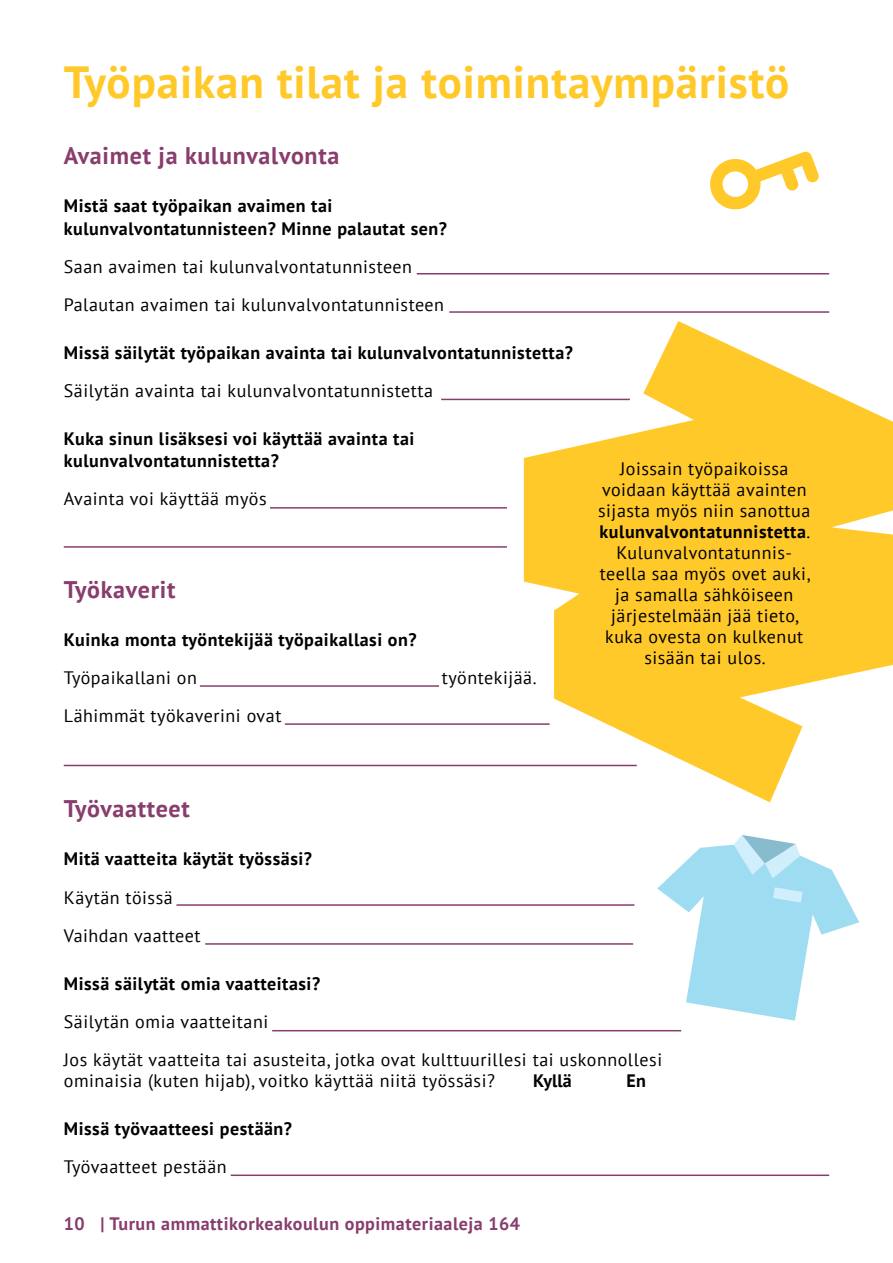
<style>
.page{position:relative;width:893px;height:1263px;background:#fff}
.page>*{position:absolute;margin:0;border:0;box-sizing:border-box;transform-origin:0 0}
.t1{font:700 45px "PT Sans";letter-spacing:.02em;color:#ffc92a}
.t2{font:700 24px "PT Sans";letter-spacing:.03em;color:#883d6c}
.t3{font:18px/21px "PT Sans";letter-spacing:.03em;color:#000}
.t4{font:700 18px/22.5px "PT Sans";letter-spacing:.03em;color:#000}
.t5{font:700 18px "PT Sans";letter-spacing:.03em;color:#883d6c}
.s1{font-weight:700}
</style>
<div class="page">
<hr style="left:417px;top:273px;width:412px;height:1px;background:#883d6c">
<hr style="left:200px;top:685px;width:239px;height:2px;background:#883d6c">
<hr style="left:176px;top:904px;width:458px;height:2px;background:#883d6c">
<hr style="left:231px;top:1174px;width:598px;height:2px;background:#883d6c">
<hr style="left:441px;top:399px;width:189px;height:1px;background:#883d6c">
<hr style="left:449px;top:311px;width:380px;height:2px;background:#883d6c">
<hr style="left:285px;top:723px;width:265px;height:2px;background:#883d6c">
<hr style="left:205px;top:943px;width:428px;height:2px;background:#883d6c">
<hr style="left:64px;top:765px;width:573px;height:1px;background:#883d6c">
<hr style="left:272px;top:1030px;width:409px;height:1px;background:#883d6c">
<hr style="left:270px;top:507px;width:237px;height:2px;background:#883d6c">
<hr style="left:64px;top:546px;width:443px;height:2px;background:#883d6c">
<svg style="left:524px;top:321px;width:369px;height:481px;fill:#ffc92a"></svg>
<svg style="left:657px;top:835px;width:202px;height:185px"></svg>
<svg style="left:710px;top:151px;width:109px;height:59px"></svg>
<h1 class="t1" style="left:64px;top:52px;width:727px">Työpaikan tilat ja toimintaympäristö</h1>
<h2 class="t2" style="left:64px;top:140px;width:277px">Avaimet ja kulunvalvonta</h2>
<p class="t4" style="left:64px;top:194px;width:385px">Mistä saat työpaikan avaimen tai kulunvalvontatunnisteen? Minne palautat sen?</p>
<p class="t3" style="left:64px;top:247px;width:382px;line-height:38px">Saan avaimen tai kulunvalvontatunnisteen<br>Palautan avaimen tai kulunvalvontatunnisteen</p>
<p class="t4" style="left:64px;top:341px;width:511px">Missä säilytät työpaikan avainta tai kulunvalvontatunnistetta?</p>
<p class="t3" style="left:64px;top:380px;width:371px">Säilytän avainta tai kulunvalvontatunnistetta</p>
<p class="t4" style="left:64px;top:427px;width:352px">Kuka sinun lisäksesi voi käyttää avainta tai kulunvalvontatunnistetta?</p>
<p class="t3" style="left:64px;top:488px;width:204px">Avainta voi käyttää myös</p>
<h2 class="t2" style="left:64px;top:573px;width:113px">Työkaverit</h2>
<p class="t4" style="left:64px;top:628px;width:354px">Kuinka monta työntekijää työpaikallasi on?</p>
<p class="t3" style="left:64px;top:666px;width:135px">Työpaikallani on</p>
<p class="t3" style="left:442px;top:666px;width:96px">työntekijää.</p>
<p class="t3" style="left:64px;top:704px;width:219px">Lähimmät työkaverini ovat</p>
<p class="t3" style="left:598px;top:458px;width:214px;text-align:center">Joissain työpaikoissa voidaan käyttää avainten sijasta myös niin sanottua <span class="s1">kulunvalvontatunnistetta</span>.<br>Kulunvalvontatunnis&shy;teella saa myös ovet auki, ja samalla sähköiseen järjestelmään jää tieto, kuka ovesta on kulkenut sisään tai ulos.</p>
<h2 class="t2" style="left:64px;top:793px;width:128px">Työvaatteet</h2>
<p class="t4" style="left:64px;top:847px;width:250px">Mitä vaatteita käytät työssäsi?</p>
<p class="t3" style="left:64px;top:878px;width:138px;line-height:38px">Käytän töissä<br>Vaihdan vaatteet</p>
<p class="t4" style="left:64px;top:971px;width:258px">Missä säilytät omia vaatteitasi?</p>
<p class="t3" style="left:64px;top:1002px;width:600px;line-height:38px">Säilytän omia vaatteitani<br>Jos käytät vaatteita tai asusteita, jotka ovat kulttuurillesi tai uskonnollesi</p>
<p class="t3" style="left:64px;top:1069px;width:433px">ominaisia (kuten hijab), voitko käyttää niitä työssäsi?</p>
<p class="t4" style="left:533px;top:1069px;width:40px">Kyllä</p>
<p class="t4" style="left:627px;top:1069px;width:21px">En</p>
<p class="t4" style="left:64px;top:1117px;width:230px">Missä työvaatteesi pestään?</p>
<p class="t3" style="left:64px;top:1155px;width:164px">Työvaatteet pestään</p>
<p class="t5" style="left:64px;top:1211px;width:458px">10 | Turun ammattikorkeakoulun oppimateriaaleja 164</p>
</div>
